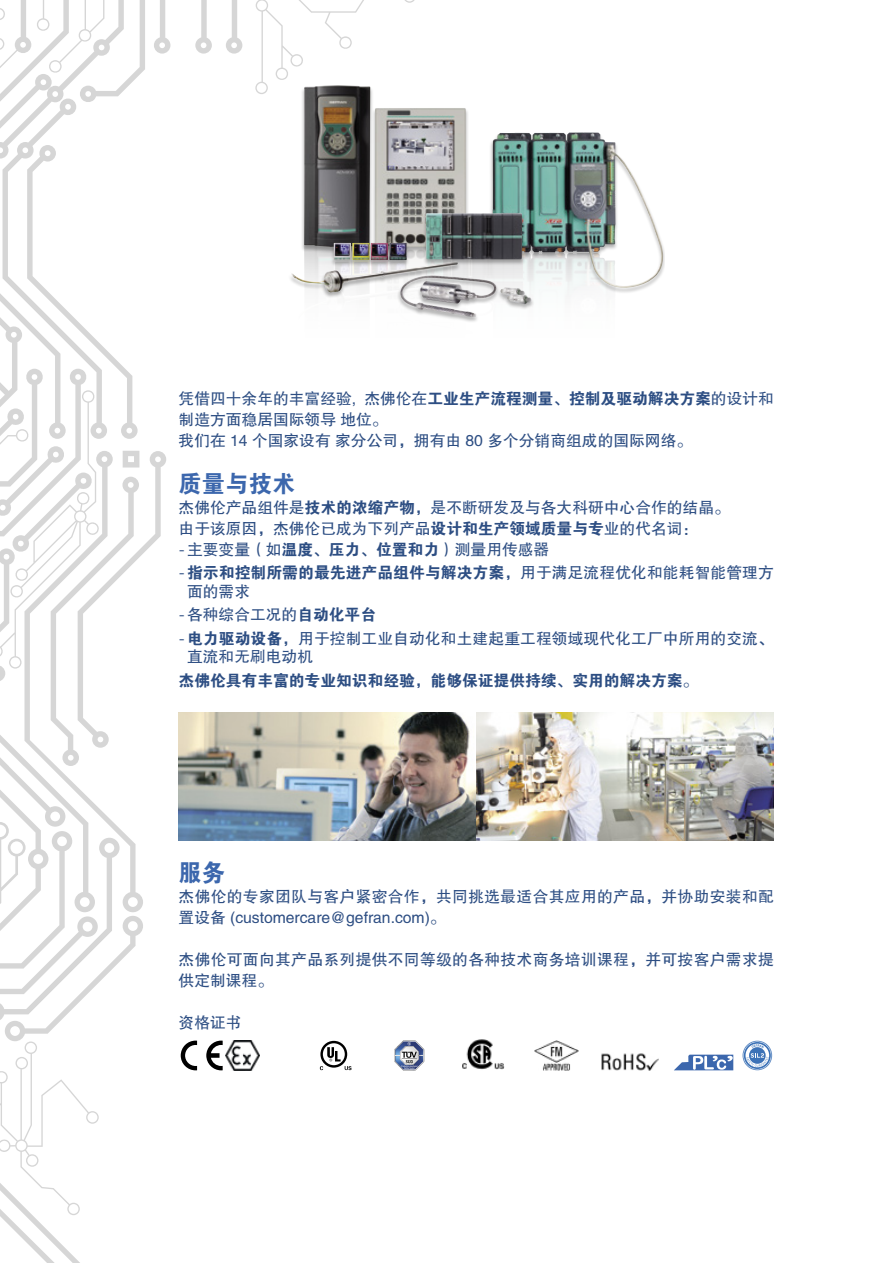
<style>
.page{position:relative;width:893px;height:1263px;background:#fff}
.page>*{position:absolute;margin:0;border:0;box-sizing:border-box;transform-origin:0 0}
.t1{font:24px "FZDHTJW GB1 0";letter-spacing:.015em;color:#3c67ad;scale:.96 1}
.t2{font:15.75px/21px "FZHTJW GB1 0";color:#2d4e83}
.t3{font:15.75px/21px "FZHTJW GB1 0";letter-spacing:.02em;color:#2d4e83}
.t4{font:15.75px "FZDHTJW GB1 0";color:#2d4e83}
.s1{font-family:"FZDHTJW GB1 0"}
.s2{font-family:"DINOT"}
.s3{font-family:"FZHTJW GB1 0"}
</style>
<div class="page">
<div style="left:372px;top:108px;width:97px;height:146px;background:#000;opacity:.3"></div>
<img style="left:425px;top:108px;width:41px;height:105px">
<div style="left:497px;top:287px;width:31px;height:17px;background:#000;opacity:.3"></div>
<img style="left:500px;top:294px;width:4px;height:3px">
<div style="left:504px;top:294px;width:31px;height:17px;background:#000;opacity:.3"></div>
<img style="left:507px;top:294px;width:16px;height:10px">
<div style="left:397px;top:275px;width:103px;height:48px;background:#000;opacity:.3"></div>
<div style="left:288px;top:261px;width:173px;height:38px;background:#000;opacity:.3"></div>
<img style="left:425px;top:266px;width:33px;height:26px">
<div style="left:489px;top:132px;width:176px;height:162px;background:#000;opacity:.3"></div>
<img style="left:492px;top:132px;width:173px;height:160px">
<div style="left:423px;top:213px;width:102px;height:53px;background:#000;opacity:.3"></div>
<img style="left:426px;top:213px;width:96px;height:46px">
<img style="left:425px;top:712px;width:51px;height:128px">
<img style="left:476px;top:712px;width:298px;height:128px">
<svg style="left:0;top:0;width:425px;height:1263px"></svg>
<img style="left:462px;top:1039px;width:43px;height:31px">
<img style="left:534px;top:1040px;width:45px;height:30px">
<img style="left:601px;top:1053px;width:58px;height:17px">
<svg style="left:674px;top:1055px;width:59px;height:15px"></svg>
<svg style="left:742px;top:1040px;width:30px;height:30px"></svg>
<p class="t2" style="left:179px;top:388px;width:597px">凭借四十余年的丰富经验, 杰佛伦在<span class="s1">工业生产流程测量、控制及驱动解决方案</span>的设计和制造方面稳居国际领导 地位。<br>我们在 14 个国家设有 家分公司，拥有由 80 多个分销商组成的国际网络。</p>
<h1 class="t1" style="left:179px;top:471px;width:123px">质量与技术</h1>
<p class="t2" style="left:179px;top:497px;width:553px">杰佛伦产品组件是<span class="s1">技术的浓缩产物</span>，是不断研发及与各大科研中心合作的结晶。由于该原因，杰佛伦已成为下列产品<span class="s1">设计和生产领域质量与专</span>业的代名词：<br><span class="s2">-</span>主要变量（如<span class="s1">温度、压力、位置和力</span>）测量用传感器</p>
<p class="t4" style="left:179px;top:564px;width:597px"><span class="s2">-</span>指示和控制所需的最先进产品组件与解决方案<span class="s3">，用于满足流程优化和能耗智能管理方</span></p>
<p class="t2" style="left:179px;top:580px;width:597px;line-height:23.1px;text-indent:9px">面的需求<br><span class="s2">-</span>各种综合工况的<span class="s1">自动化平台<br></span><span class="s2">-</span><span class="s1">电力驱动设备</span>，用于控制工业自动化和土建起重工程领域现代化工厂中所用的交流、</p>
<p class="t2" style="left:187px;top:647px;width:127px">直流和无刷电动机</p>
<p class="t4" style="left:179px;top:671px;width:521px">杰佛伦具有丰富的专业知识和经验，能够保证提供持续、实用的解决方案。</p>
<h1 class="t1" style="left:179px;top:859px;width:50px">服务</h1>
<p class="t3" style="left:179px;top:886px;width:597px">杰佛伦的专家团队与客户紧密合作，共同挑选最适合其应用的产品，并协助安装和配置设备 (customercare@gefran.com)。</p>
<p class="t3" style="left:179px;top:949px;width:597px">杰佛伦可面向其产品系列提供不同等级的各种技术商务培训课程，并可按客户需求提供定制课程。</p>
<p class="t2" style="left:179px;top:1012px;width:64px">资格证书</p>
</div>
